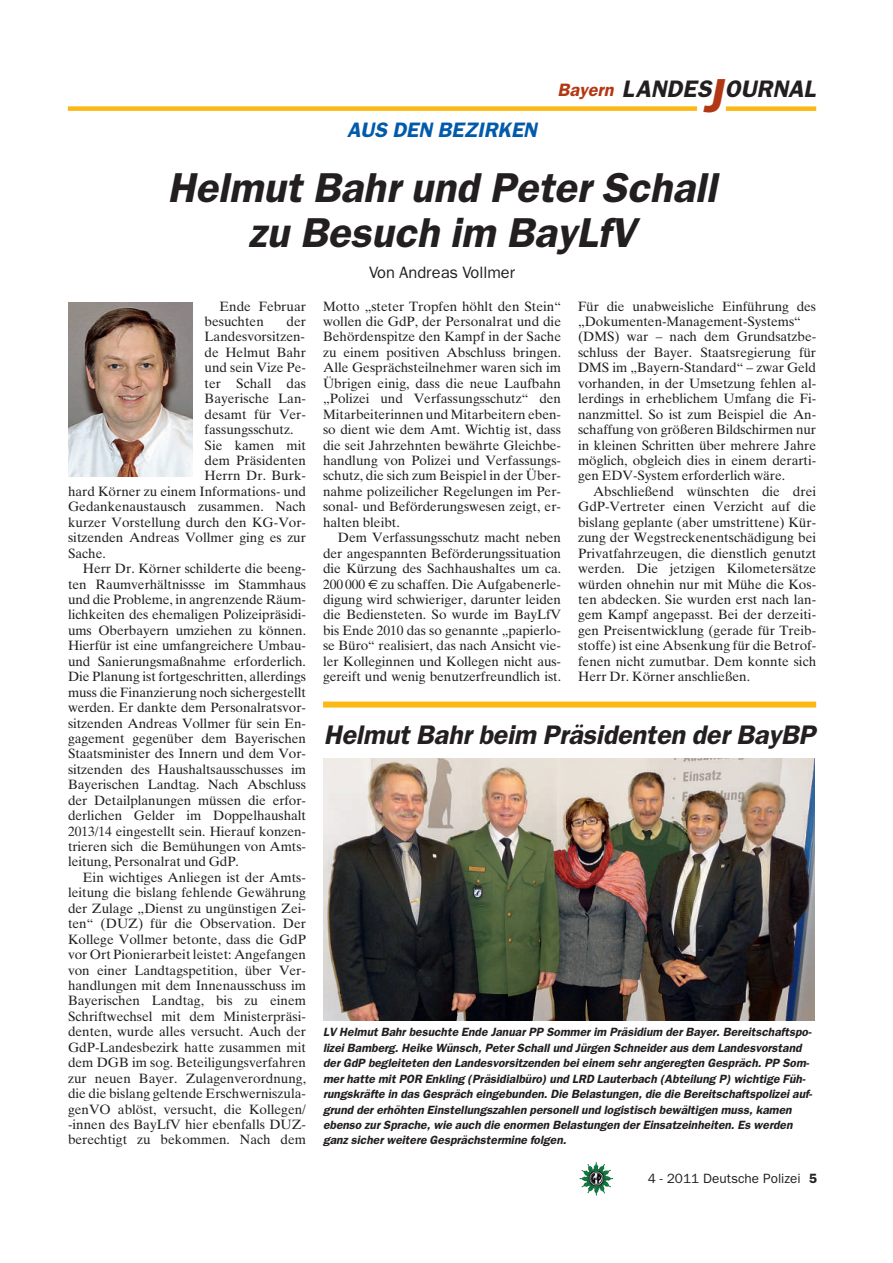
<style>
.page{position:relative;width:893px;height:1263px;background:#fff}
.page>*{position:absolute;margin:0;border:0;box-sizing:border-box;transform-origin:0 0}
.t1{font:42px/45px "Franklin Gothic Demi Oblique OV AOXPPA";color:#231f20;text-align:center}
.t2{font:27px "Franklin Gothic Demi Oblique OV AOXPPA";letter-spacing:-.005em;color:#231f20}
.t3{font:24px "Franklin Gothic Demi Oblique OV AOXPPA";color:#231f20}
.t4{font:21px "Franklin Gothic Demi Oblique OV AOXPPA";color:#015aaa}
.t5{font:18px "Franklin Gothic Demi Oblique OV AOXPPA";color:#b23814}
.t6{font:16.5px "Franklin Gothic Book OV YNXPPA";color:#231f20}
.t7{font:13.5px/15.5px "Times Ten Roman OV TNXPPA";letter-spacing:-.005em;color:#231f20;text-align:justify}
.t8{font:13.5px "Franklin Gothic Book OV YNXPPA";color:#231f20}
.t9{font:12px/15.5px "Franklin Gothic Demi Oblique OV AOXPPA";color:#231f20}
.s1{font-size:48px;color:#b23814}
.s2{font-family:"Euro Sans"}
.s3{font-family:"Franklin Gothic Demi OV XNXPPA"}
</style>
<div class="page">
<img style="left:581px;top:1164px;width:32px;height:32px">
<div style="left:68px;top:106px;width:629px;height:5px;background:#fcb814"></div>
<div style="left:726px;top:106px;width:90px;height:5px;background:#fcb814"></div>
<img style="left:68px;top:302px;width:125px;height:174px">
<img style="left:323px;top:758px;width:492px;height:263px">
<div style="left:323px;top:702px;width:493px;height:6px;background:#fcb814"></div>
<h3 class="t4" style="left:347px;top:121px;width:191px">AUS DEN BEZIRKEN</h3>
<h3 class="t5" style="left:557px;top:83px;width:57px">Bayern</h3>
<h3 class="t3" style="left:622px;top:79px;width:195px">LANDES<span class="s1">J</span> OURNAL</h3>
<h1 class="t1" style="left:168px;top:168px;width:550px">Helmut Bahr und Peter Schall zu Besuch im BayLfV</h1>
<p class="t6" style="left:369px;top:267px;width:148px">Von Andreas Vollmer</p>
<p class="t7" style="left:205px;top:300px;width:103px;text-indent:15px">Ende Februar besuchten</p>
<p class="t7" style="left:287px;top:315px;width:21px">der</p>
<p class="t7" style="left:205px;top:330px;width:102px">Landesvorsitzen-</p>
<p class="t7" style="left:205px;top:346px;width:103px">de Helmut Bahr</p>
<p class="t7" style="left:205px;top:361px;width:103px">und sein Vize Pe-</p>
<p class="t7" style="left:205px;top:377px;width:103px">ter Schall das</p>
<p class="t7" style="left:205px;top:392px;width:103px">Bayerische Lan-</p>
<p class="t7" style="left:205px;top:408px;width:103px">desamt für Ver-</p>
<p class="t7" style="left:205px;top:423px;width:90px">fassungsschutz.</p>
<p class="t7" style="left:205px;top:439px;width:103px">Sie kamen mit</p>
<p class="t7" style="left:205px;top:454px;width:103px">dem Präsidenten</p>
<p class="t7" style="left:205px;top:469px;width:103px">Herrn Dr. Burk-</p>
<p class="t7" style="left:68px;top:485px;width:240px">hard Körner zu einem Informations- und</p>
<p class="t7" style="left:68px;top:500px;width:240px">Gedankenaustausch zusammen. Nach</p>
<p class="t7" style="left:68px;top:516px;width:240px">kurzer Vorstellung durch den KG-Vor-</p>
<p class="t7" style="left:68px;top:531px;width:240px">sitzenden Andreas Vollmer ging es zur</p>
<p class="t7" style="left:68px;top:547px;width:39px">Sache.</p>
<p class="t7" style="left:83px;top:562px;width:225px">Herr Dr. Körner schilderte die beeng-</p>
<p class="t7" style="left:68px;top:578px;width:239px">ten Raumverhältnissse im Stammhaus</p>
<p class="t7" style="left:68px;top:593px;width:240px">und die Probleme, in angrenzende Räum-</p>
<p class="t7" style="left:68px;top:608px;width:239px">lichkeiten des ehemaligen Polizeipräsidi-</p>
<p class="t7" style="left:68px;top:624px;width:239px">ums Oberbayern umziehen zu können.</p>
<p class="t7" style="left:68px;top:639px;width:240px">Hierfür ist eine umfangreichere Umbau-</p>
<p class="t7" style="left:68px;top:655px;width:239px">und Sanierungsmaßnahme erforderlich.</p>
<p class="t7" style="left:68px;top:670px;width:239px">Die Planung ist fortgeschritten, allerdings</p>
<p class="t7" style="left:68px;top:686px;width:239px">muss die Finanzierung noch sichergestellt</p>
<p class="t7" style="left:68px;top:701px;width:239px">werden. Er dankte dem Personalratsvor-</p>
<p class="t7" style="left:68px;top:717px;width:240px">sitzenden Andreas Vollmer für sein En-</p>
<p class="t7" style="left:68px;top:732px;width:239px">gagement gegenüber dem Bayerischen</p>
<p class="t7" style="left:68px;top:747px;width:240px">Staatsminister des Innern und dem Vor-</p>
<p class="t7" style="left:68px;top:763px;width:239px">sitzenden des Haushaltsausschusses im</p>
<p class="t7" style="left:68px;top:778px;width:239px">Bayerischen Landtag. Nach Abschluss</p>
<p class="t7" style="left:68px;top:794px;width:240px">der Detailplanungen müssen die erfor-</p>
<p class="t7" style="left:68px;top:809px;width:239px">derlichen Gelder im Doppelhaushalt</p>
<p class="t7" style="left:68px;top:825px;width:239px">2013/14 eingestellt sein. Hierauf konzen-</p>
<p class="t7" style="left:68px;top:840px;width:240px">trieren sich die Bemühungen von Amts-</p>
<p class="t7" style="left:68px;top:856px;width:172px">leitung, Personalrat und GdP.</p>
<p class="t7" style="left:83px;top:871px;width:225px">Ein wichtiges Anliegen ist der Amts-</p>
<p class="t7" style="left:68px;top:886px;width:240px">leitung die bislang fehlende Gewährung</p>
<p class="t7" style="left:68px;top:902px;width:240px">der Zulage „Dienst zu ungünstigen Zei-</p>
<p class="t7" style="left:68px;top:917px;width:240px">ten“ (DUZ) für die Observation. Der</p>
<p class="t7" style="left:68px;top:933px;width:240px">Kollege Vollmer betonte, dass die GdP</p>
<p class="t7" style="left:68px;top:948px;width:239px">vor Ort Pionierarbeit leistet: Angefangen</p>
<p class="t7" style="left:68px;top:964px;width:240px">von einer Landtagspetition, über Ver-</p>
<p class="t7" style="left:68px;top:979px;width:240px">handlungen mit dem Innenausschuss im</p>
<p class="t7" style="left:68px;top:995px;width:240px">Bayerischen Landtag, bis zu einem</p>
<p class="t7" style="left:68px;top:1010px;width:240px">Schriftwechsel mit dem Ministerpräsi-</p>
<p class="t7" style="left:68px;top:1025px;width:240px">denten, wurde alles versucht. Auch der</p>
<p class="t7" style="left:68px;top:1041px;width:240px">GdP-Landesbezirk hatte zusammen mit</p>
<p class="t7" style="left:68px;top:1056px;width:240px">dem DGB im sog. Beteiligungsverfahren</p>
<p class="t7" style="left:68px;top:1072px;width:239px">zur neuen Bayer. Zulagenverordnung,</p>
<p class="t7" style="left:68px;top:1087px;width:240px">die die bislang geltende Erschwerniszula-</p>
<p class="t7" style="left:68px;top:1103px;width:240px">genVO ablöst, versucht, die Kollegen/</p>
<p class="t7" style="left:68px;top:1118px;width:240px">-innen des BayLfV hier ebenfalls DUZ-</p>
<p class="t7" style="left:68px;top:1134px;width:240px">berechtigt zu bekommen. Nach dem</p>
<p class="t7" style="left:323px;top:300px;width:240px">Motto „steter Tropfen höhlt den Stein“ wollen die GdP, der Personalrat und die Behördenspitze den Kampf in der Sache zu einem positiven Abschluss bringen.<br>Alle Gesprächsteilnehmer waren sich im Übrigen einig, dass die neue Laufbahn „Polizei und Verfassungsschutz“ den Mitarbeiterinnen und Mitarbeitern eben&shy;so dient wie dem Amt. Wichtig ist, dass die seit Jahrzehnten bewährte Gleichbe&shy;handlung von Polizei und Verfassungs&shy;schutz, die sich zum Beispiel in der Über&shy;nahme polizeilicher Regelungen im Per&shy;sonal- und Beförderungswesen zeigt, er&shy;halten bleibt.</p>
<p class="t7" style="left:323px;top:531px;width:240px;text-indent:15px">Dem Verfassungsschutz macht neben der angespannten Beförderungssituation die Kürzung des Sachhaushaltes um ca.<br>200 000 <span class="s2">€</span> zu schaffen. Die Aufgabenerle&shy;digung wird schwieriger, darunter leiden die Bediensteten. So wurde im BayLfV bis Ende 2010 das so genannte „papierlo&shy;se Büro“ realisiert, das nach Ansicht vie&shy;ler Kolleginnen und Kollegen nicht aus&shy;gereift und wenig benutzerfreundlich ist.</p>
<p class="t7" style="left:578px;top:300px;width:240px;text-align:left">Für die unabweisliche Einführung des „Dokumenten-Management-Systems“ (DMS) war – nach dem Grundsatzbe&shy;schluss der Bayer. Staatsregierung für DMS im „Bayern-Standard“ – zwar Geld vorhanden, in der Umsetzung fehlen al&shy;lerdings in erheblichem Umfang die Fi&shy;nanzmittel. So ist zum Beispiel die An&shy;schaffung von größeren Bildschirmen nur in kleinen Schritten über mehrere Jahre möglich, obgleich dies in einem derarti&shy;gen EDV-System erforderlich wäre.</p>
<p class="t7" style="left:578px;top:485px;width:240px;text-indent:15px">Abschließend wünschten die drei GdP-Vertreter einen Verzicht auf die bislang geplante (aber umstrittene) Kür&shy;zung der Wegstreckenentschädigung bei Privatfahrzeugen, die dienstlich genutzt werden. Die jetzigen Kilometersätze würden ohnehin nur mit Mühe die Kos&shy;ten abdecken. Sie wurden erst nach lan&shy;gem Kampf angepasst. Bei der derzeiti&shy;gen Preisentwicklung (gerade für Treib&shy;stoffe) ist eine Absenkung für die Betrof&shy;fenen nicht zumutbar. Dem konnte sich Herr Dr. Körner anschließen.</p>
<h2 class="t2" style="left:324px;top:724px;width:493px">Helmut Bahr beim Präsidenten der BayBP</h2>
<p class="t9" style="left:323px;top:1025px;width:491px">LV Helmut Bahr besuchte Ende Januar PP Sommer im Präsidium der Bayer. Bereitschaftspo&shy;lizei Bamberg. Heike Wünsch, Peter Schall und Jürgen Schneider aus dem Landesvorstand der GdP begleiteten den Landesvorsitzenden bei einem sehr angeregten Gespräch. PP Som&shy;mer hatte mit POR Enkling (Präsidialbüro) und LRD Lauterbach (Abteilung P) wichtige Füh&shy;rungskräfte in das Gespräch eingebunden. Die Belastungen, die die Bereitschaftspolizei auf&shy;grund der erhöhten Einstellungszahlen personell und logistisch bewältigen muss, kamen ebenso zur Sprache, wie auch die enormen Belastungen der Einsatzeinheiten. Es werden ganz sicher weitere Gesprächstermine folgen.</p>
<p class="t8" style="left:648px;top:1173px;width:171px">4 - 2011 Deutsche Polizei <span class="s3">5</span></p>
</div>
